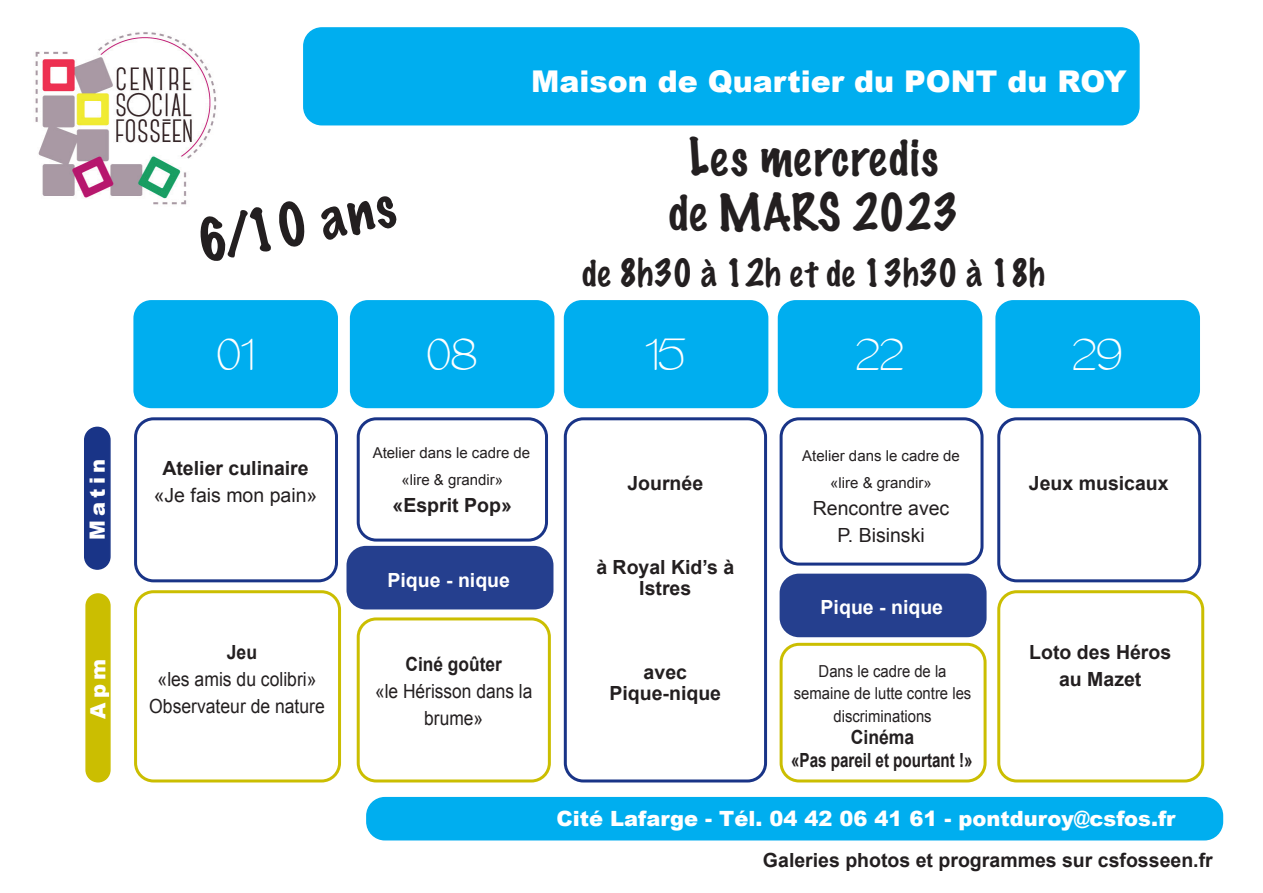
<style>
.page{position:relative;width:1263px;height:893px;background:#fff}
.page>*{position:absolute;margin:0;border:0;box-sizing:border-box;transform-origin:0 0}
.t1{font:100 54px "Marker Felt";color:#231f20}
.t2{font:100 46.5px/55.8px "Marker Felt";color:#231f20;text-align:center}
.t3{font:45px "Epifania";color:#fff}
.t4{font:100 34.5px "Marker Felt";color:#231f20}
.t5{font:900 30px "Arial";color:#fff}
.t6{font:900 21px "Arial";color:#fff}
.t7{font:700 19.5px/21px "Arial";color:#231f20;text-align:center}
.t8{font:19.5px/27px "Arial";color:#231f20;text-align:center}
.t9{font:19.5px/27px "Arial";color:#231f20;text-align:center;scale:.9 1}
.t10{font:700 19.5px/22.5px "Arial";color:#231f20;text-align:center;scale:.9 1}
.t11{font:19.5px/27px "Arial";color:#231f20;text-align:center;scale:.89 1}
.t12{font:700 19.5px "Arial";color:#fff}
.t13{font:700 19.5px "Arial";color:#231f20;scale:.89 1}
.t14{font:16.5px/22.5px "Arial";color:#231f20;text-align:center;scale:.9 1}
.t15{font:15px/27px "Arial";color:#231f20;text-align:center}
</style>
<div class="page">
<img style="left:35px;top:32px;width:182px;height:173px">
<div style="left:304px;top:28px;width:835px;height:97px;background:#00aeef;border-radius:18px"></div>
<div style="left:303px;top:27px;width:837px;height:98px;border:2px solid #00aeef;border-radius:18px"></div>
<div style="left:367px;top:798px;width:855px;height:42px;background:#00aeef;border-radius:18px"></div>
<div style="left:366px;top:797px;width:857px;height:43px;border:2px solid #00aeef;border-radius:18px"></div>
<div style="left:85px;top:427px;width:25px;height:142px;background:#193487;border-radius:13px"></div>
<div style="left:84px;top:427px;width:27px;height:143px;border:2px solid #193487;border-radius:13px"></div>
<div style="left:86px;top:594px;width:24px;height:188px;background:#cbbe01;border-radius:12px"></div>
<div style="left:85px;top:593px;width:26px;height:189px;border:2px solid #cbbe01;border-radius:12px"></div>
<div style="left:133px;top:300px;width:205px;height:108px;background:#00aeef;border-radius:18px"></div>
<div style="left:350px;top:300px;width:204px;height:108px;background:#00aeef;border-radius:18px"></div>
<div style="left:564px;top:300px;width:204px;height:108px;background:#00aeef;border-radius:18px"></div>
<div style="left:778px;top:300px;width:204px;height:108px;background:#00aeef;border-radius:18px"></div>
<div style="left:995px;top:300px;width:205px;height:108px;background:#00aeef;border-radius:18px"></div>
<div style="left:134px;top:417px;width:204px;height:165px;border:3px solid #193487;border-radius:18px"></div>
<div style="left:780px;top:417px;width:203px;height:149px;border:3px solid #193487;border-radius:18px"></div>
<div style="left:997px;top:417px;width:204px;height:165px;border:3px solid #193487;border-radius:18px"></div>
<div style="left:357px;top:417px;width:191px;height:125px;border:3px solid #193487;border-radius:18px"></div>
<div style="left:781px;top:575px;width:204px;height:61px;background:#253f8e;border-radius:18px"></div>
<div style="left:780px;top:574px;width:206px;height:63px;border:3px solid #253f8e;border-radius:18px"></div>
<div style="left:348px;top:547px;width:204px;height:61px;background:#253f8e;border-radius:18px"></div>
<div style="left:346px;top:546px;width:207px;height:63px;border:3px solid #253f8e;border-radius:18px"></div>
<div style="left:564px;top:417px;width:203px;height:365px;border:3px solid #193487;border-radius:18px"></div>
<div style="left:134px;top:590px;width:207px;height:192px;border:3px solid #cbbe01;border-radius:18px"></div>
<div style="left:780px;top:643px;width:206px;height:139px;border:3px solid #cbbe01;border-radius:18px"></div>
<div style="left:997px;top:590px;width:207px;height:192px;border:3px solid #cbbe01;border-radius:18px"></div>
<div style="left:357px;top:617px;width:194px;height:165px;border:3px solid #cbbe01;border-radius:18px"></div>
<p class="t6" style="left:82px;top:540px;width:82px;rotate:-90deg">Matin</p>
<p class="t6" style="left:83px;top:719px;width:62px;rotate:-90deg">Apm</p>
<h1 class="t1" style="left:190px;top:201px;width:202px;rotate:-11deg">6/10 ans</h1>
<h3 class="t5" style="left:531px;top:59px;width:597px">Maison de Quartier du PONT du ROY</h3>
<h2 class="t2" style="left:669px;top:128px;width:291px">Les mercredis de MARS 2023</h2>
<h3 class="t4" style="left:582px;top:246px;width:464px">de 8h30 à 12h et de 13h30 à 18h</h3>
<h3 class="t3" style="left:217px;top:330px;width:39px">01</h3>
<h3 class="t3" style="left:427px;top:330px;width:52px">08</h3>
<h3 class="t3" style="left:645px;top:330px;width:43px">15</h3>
<h3 class="t3" style="left:856px;top:330px;width:49px">22</h3>
<h3 class="t3" style="left:1072px;top:330px;width:51px">29</h3>
<p class="t7" style="left:162px;top:458px;width:148px">Atelier culinaire</p>
<p class="t8" style="left:154px;top:481px;width:165px">«Je fais mon pain»</p>
<p class="t15" style="left:373px;top:439px;width:159px">Atelier dans le cadre de «lire &amp; grandir»</p>
<p class="t7" style="left:393px;top:495px;width:121px">«Esprit Pop»</p>
<p class="t12" style="left:388px;top:567px;width:124px">Pique - nique</p>
<p class="t7" style="left:627px;top:473px;width:77px">Journée</p>
<p class="t7" style="left:596px;top:557px;width:139px">à Royal Kid’s à<br>Istres</p>
<p class="t15" style="left:802px;top:443px;width:159px">Atelier dans le cadre de «lire &amp; grandir»</p>
<p class="t8" style="left:813px;top:495px;width:138px">Rencontre avec<br>P. Bisinski</p>
<p class="t12" style="left:821px;top:595px;width:124px">Pique - nique</p>
<p class="t10" style="left:227px;top:641px;width:35px">Jeu</p>
<p class="t9" style="left:149px;top:666px;width:197px">«les amis du colibri»<br>Observateur de nature</p>
<p class="t14" style="left:794px;top:660px;width:199px">Dans le cadre de la semaine de lutte contre les discriminations</p>
<p class="t10" style="left:791px;top:727px;width:203px">Cinéma<br>«Pas pareil et pourtant !»</p>
<p class="t13" style="left:405px;top:651px;width:110px">Ciné goûter</p>
<p class="t11" style="left:375px;top:678px;width:178px">«le Hérisson dans la brume»</p>
<p class="t7" style="left:609px;top:662px;width:113px">avec<br>Pique-nique</p>
<p class="t7" style="left:1029px;top:473px;width:141px">Jeux musicaux</p>
<p class="t7" style="left:1029px;top:639px;width:143px;line-height:27px">Loto des Héros au Mazet</p>
<p class="t6" style="left:556px;top:803px;width:621px">Cité Lafarge - Tél. 04 42 06 41 61 - pontduroy@csfos.fr</p>
<p class="t7" style="left:763px;top:850px;width:451px">Galeries photos et programmes sur csfosseen.fr</p>
</div>
